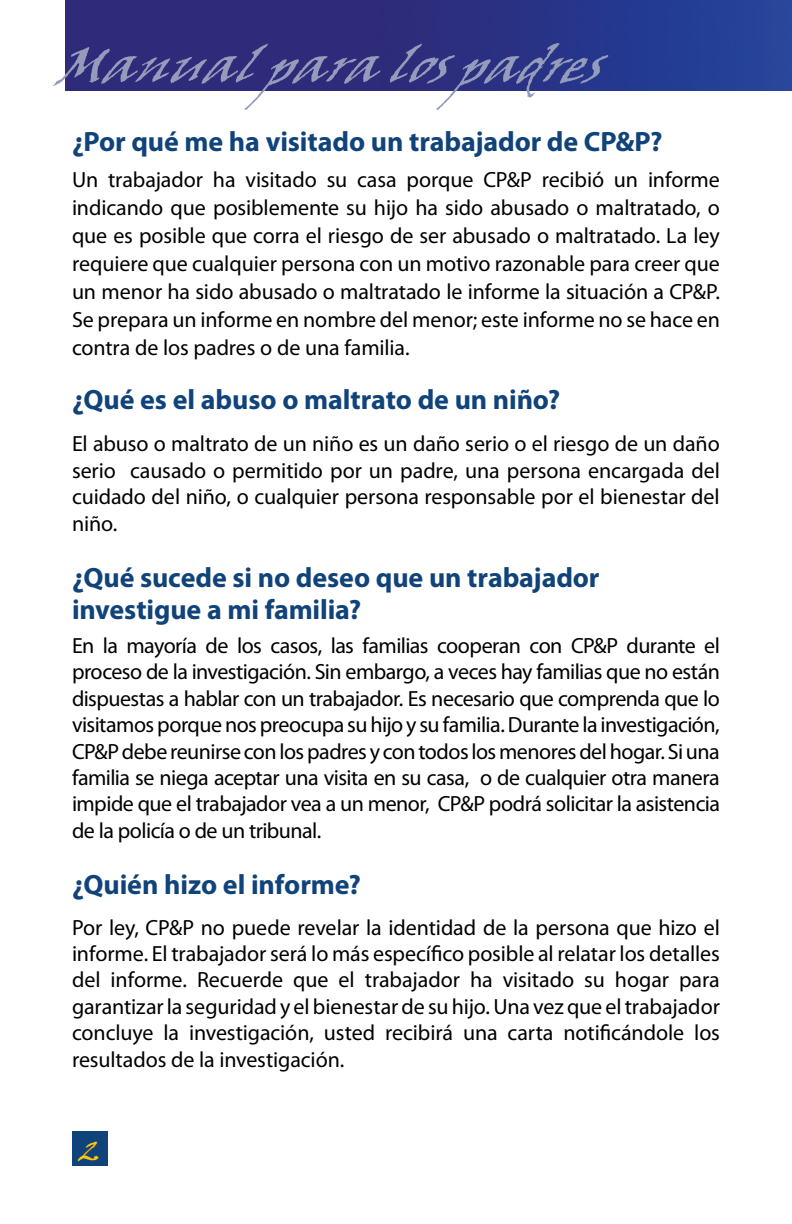
<style>
.page{position:relative;width:792px;height:1224px;background:#fff}
.page>*{position:absolute;margin:0;border:0;box-sizing:border-box;transform-origin:0 0}
.t1{font:italic 50.4px "Viner Hand ITC";color:#959bbb}
.t2{font:700 28px/32px "Myriad Pro";letter-spacing:-.005em;color:#11437b}
.t3{font:28px "Viner Hand ITC";color:#ffc40c}
.t4{font:22px/26.4px "Myriad Pro";letter-spacing:-.005em;color:#000;text-align:justify}
</style>
<div class="page">
<div style="left:72px;top:1132px;width:36px;height:34px;background:#11437b"></div>
<img style="left:65px;top:0;width:727px;height:91px">
<h1 class="t1" style="left:55px;top:33px;width:588px">Manualparalospadres</h1>
<p class="t2" style="left:72px;top:125px;width:592px">¿Por qué me ha visitado un trabajador de CP&amp;P?</p>
<p class="t4" style="left:72px;top:165px;width:649px;line-height:28px">Un trabajador ha visitado su casa porque CP&amp;P recibió un informe indicando que posiblemente su hijo ha sido abusado o maltratado, o que es posible que corra el riesgo de ser abusado o maltratado. La ley requiere que cualquier persona con un motivo razonable para creer que un menor ha sido abusado o maltratado le informe la situación a CP&amp;P.<br>Se prepara un informe en nombre del menor; este informe no se hace en contra de los padres o de una familia.</p>
<p class="t2" style="left:72px;top:383px;width:490px">¿Qué es el abuso o maltrato de un niño?</p>
<p class="t4" style="left:72px;top:430px;width:649px">El abuso o maltrato de un niño es un daño serio o el riesgo de un daño serio causado o permitido por un padre, una persona encargada del cuidado del niño, o cualquier persona responsable por el bienestar del niño.</p>
<p class="t2" style="left:72px;top:560px;width:529px">¿Qué sucede si no deseo que un trabajador investigue a mi familia?</p>
<p class="t4" style="left:72px;top:632px;width:650px">En la mayoría de los casos, las familias cooperan con CP&amp;P durante el proceso de la investigación. Sin embargo, a veces hay familias que no están dispuestas a hablar con un trabajador. Es necesario que comprenda que lo visitamos porque nos preocupa su hijo y su familia. Durante la investigación, CP&amp;P debe reunirse con los padres y con todos los menores del hogar. Si una familia se niega aceptar una visita en su casa, o de cualquier otra manera impide que el trabajador vea a un menor, CP&amp;P podrá solicitar la asistencia de la policía o de un tribunal.</p>
<p class="t2" style="left:72px;top:867px;width:290px">¿Quién hizo el informe?</p>
<p class="t4" style="left:72px;top:914px;width:649px">Por ley, CP&amp;P no puede revelar la identidad de la persona que hizo el informe. El trabajador será lo más específico posible al relatar los detalles del informe. Recuerde que el trabajador ha visitado su hogar para garantizar la seguridad y el bienestar de su hijo. Una vez que el trabajador concluye la investigación, usted recibirá una carta notificándole los resultados de la investigación.</p>
<p class="t3" style="left:80px;top:1134px;width:21px">2</p>
</div>
